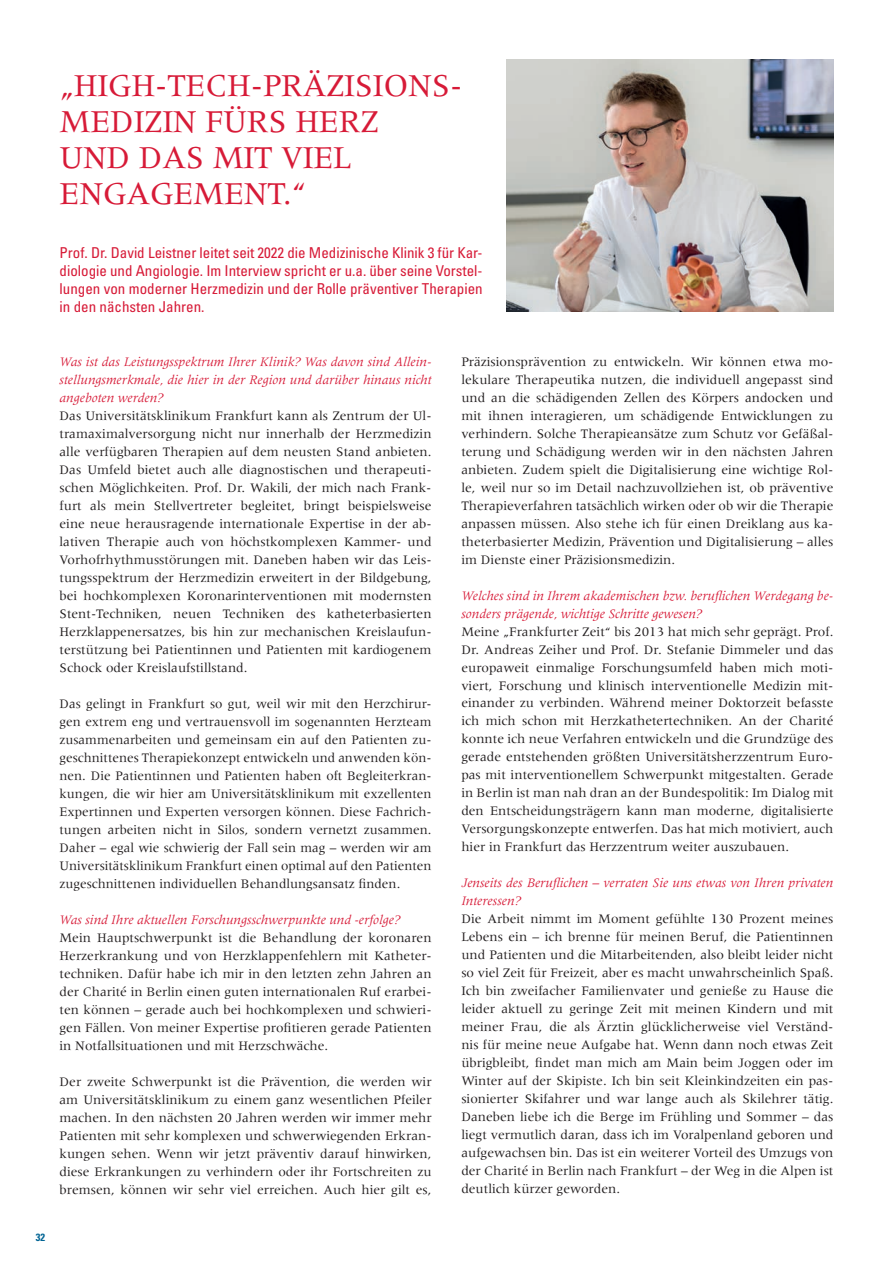
<style>
.page{position:relative;width:893px;height:1263px;background:#fff}
.page>*{position:absolute;margin:0;border:0;box-sizing:border-box;transform-origin:0 0}
.t1{font:33px/36px "Meridien LT Pro";letter-spacing:-.01em;color:#d71a37}
.t2{font:condensed 15px/18px "Univers LT Pro";color:#d71a37;text-align:justify}
.t3{font:13.5px/18px "Meridien LT Pro";color:#231f20;text-align:justify}
.t4{font:italic 13.5px/18px "Meridien LT Pro";color:#d71a37}
.t5{font:700 condensed 10.5px "Univers LT Pro";color:#006494}
</style>
<div class="page">
<img style="left:506px;top:60px;width:327px;height:252px">
<h1 class="t1" style="left:60px;top:67px;width:405px">„HIGH-TECH-PRÄZISIONS-<br>MEDIZIN FÜRS HERZ<br>UND DAS MIT VIEL<br>ENGAGEMENT.“</h1>
<p class="t2" style="left:60px;top:243px;width:425px">Prof. Dr. David Leistner leitet seit 2022 die Medizinische Klinik 3 für Kar&shy;diologie und Angiologie. Im Interview spricht er u.a. über seine Vorstel&shy;lungen von moderner Herzmedizin und der Rolle präventiver Therapien in den nächsten Jahren.</p>
<p class="t4" style="left:60px;top:352px;width:374px;text-align:justify">Was ist das Leistungsspektrum Ihrer Klinik? Was davon sind Allein&shy;stellungsmerkmale, die hier in der Region und darüber hinaus nicht angeboten werden?</p>
<p class="t3" style="left:60px;top:406px;width:374px">Das Universitätsklinikum Frankfurt kann als Zentrum der Ul&shy;tramaximalversorgung nicht nur innerhalb der Herzmedizin alle verfügbaren Therapien auf dem neusten Stand anbieten.<br>Das Umfeld bietet auch alle diagnostischen und therapeuti&shy;schen Möglichkeiten. Prof. Dr. Wakili, der mich nach Frank&shy;furt als mein Stellvertreter begleitet, bringt beispielsweise eine neue herausragende internationale Expertise in der ab&shy;lativen Therapie auch von höchstkomplexen Kammer- und Vorhofrhythmusstörungen mit. Daneben haben wir das Leis&shy;tungsspektrum der Herzmedizin erweitert in der Bildgebung, bei hochkomplexen Koronarinterventionen mit modernsten Stent-Techniken, neuen Techniken des katheterbasierten Herzklappenersatzes, bis hin zur mechanischen Kreislaufun&shy;terstützung bei Patientinnen und Patienten mit kardiogenem Schock oder Kreislaufstillstand.</p>
<p class="t3" style="left:60px;top:694px;width:374px">Das gelingt in Frankfurt so gut, weil wir mit den Herzchirur&shy;gen extrem eng und vertrauensvoll im sogenannten Herzteam zusammenarbeiten und gemeinsam ein auf den Patienten zu&shy;geschnittenes Therapiekonzept entwickeln und anwenden kön&shy;nen. Die Patientinnen und Patienten haben oft Begleiterkran&shy;kungen, die wir hier am Universitätsklinikum mit exzellenten Expertinnen und Experten versorgen können. Diese Fachrich&shy;tungen arbeiten nicht in Silos, sondern vernetzt zusammen.<br>Daher – egal wie schwierig der Fall sein mag – werden wir am Universitätsklinikum Frankfurt einen optimal auf den Patienten zugeschnittenen individuellen Behandlungsansatz finden.</p>
<p class="t4" style="left:60px;top:910px;width:342px">Was sind Ihre aktuellen Forschungsschwerpunkte und -erfolge?</p>
<p class="t3" style="left:60px;top:928px;width:374px">Mein Hauptschwerpunkt ist die Behandlung der koronaren Herzerkrankung und von Herzklappenfehlern mit Katheter&shy;techniken. Dafür habe ich mir in den letzten zehn Jahren an der Charité in Berlin einen guten internationalen Ruf erarbei&shy;ten können – gerade auch bei hochkomplexen und schwieri&shy;gen Fällen. Von meiner Expertise profitieren gerade Patienten in Notfallsituationen und mit Herzschwäche.</p>
<p class="t3" style="left:60px;top:1072px;width:374px">Der zweite Schwerpunkt ist die Prävention, die werden wir am Universitätsklinikum zu einem ganz wesentlichen Pfeiler machen. In den nächsten 20 Jahren werden wir immer mehr Patienten mit sehr komplexen und schwerwiegenden Erkran&shy;kungen sehen. Wenn wir jetzt präventiv darauf hinwirken, diese Erkrankungen zu verhindern oder ihr Fortschreiten zu bremsen, können wir sehr viel erreichen. Auch hier gilt es,</p>
<p class="t5" style="left:36px;top:1231px;width:11px">32</p>
<p class="t3" style="left:461px;top:352px;width:374px">Präzisionsprävention zu entwickeln. Wir können etwa mo&shy;lekulare Therapeutika nutzen, die individuell angepasst sind und an die schädigenden Zellen des Körpers andocken und mit ihnen interagieren, um schädigende Entwicklungen zu verhindern. Solche Therapieansätze zum Schutz vor Gefäßal&shy;terung und Schädigung werden wir in den nächsten Jahren anbieten. Zudem spielt die Digitalisierung eine wichtige Rol&shy;le, weil nur so im Detail nachzuvollziehen ist, ob präventive Therapieverfahren tatsächlich wirken oder ob wir die Therapie anpassen müssen. Also stehe ich für einen Dreiklang aus ka&shy;theterbasierter Medizin, Prävention und Digitalisierung – alles im Dienste einer Präzisionsmedizin.</p>
<p class="t4" style="left:461px;top:586px;width:374px">Welches sind in Ihrem akademischen bzw. beruflichen Werdegang be&shy;sonders prägende, wichtige Schritte gewesen?</p>
<p class="t3" style="left:461px;top:622px;width:374px">Meine „Frankfurter Zeit“ bis 2013 hat mich sehr geprägt. Prof.<br>Dr. Andreas Zeiher und Prof. Dr. Stefanie Dimmeler und das europaweit einmalige Forschungsumfeld haben mich moti&shy;viert, Forschung und klinisch interventionelle Medizin mit&shy;einander zu verbinden. Während meiner Doktorzeit befasste ich mich schon mit Herzkathetertechniken. An der Charité konnte ich neue Verfahren entwickeln und die Grundzüge des gerade entstehenden größten Universitätsherzzentrum Euro&shy;pas mit interventionellem Schwerpunkt mitgestalten. Gerade in Berlin ist man nah dran an der Bundespolitik: Im Dialog mit den Entscheidungsträgern kann man moderne, digitalisierte Versorgungskonzepte entwerfen. Das hat mich motiviert, auch hier in Frankfurt das Herzzentrum weiter auszubauen.</p>
<p class="t4" style="left:461px;top:874px;width:373px">Jenseits des Beruflichen – verraten Sie uns etwas von Ihren privaten<br>Interessen?</p>
<p class="t3" style="left:461px;top:910px;width:374px">Die Arbeit nimmt im Moment gefühlte 130 Prozent meines Lebens ein – ich brenne für meinen Beruf, die Patientinnen und Patienten und die Mitarbeitenden, also bleibt leider nicht so viel Zeit für Freizeit, aber es macht unwahrscheinlich Spaß.<br>Ich bin zweifacher Familienvater und genieße zu Hause die leider aktuell zu geringe Zeit mit meinen Kindern und mit meiner Frau, die als Ärztin glücklicherweise viel Verständ&shy;nis für meine neue Aufgabe hat. Wenn dann noch etwas Zeit übrigbleibt, findet man mich am Main beim Joggen oder im Winter auf der Skipiste. Ich bin seit Kleinkindzeiten ein pas&shy;sionierter Skifahrer und war lange auch als Skilehrer tätig.<br>Daneben liebe ich die Berge im Frühling und Sommer – das liegt vermutlich daran, dass ich im Voralpenland geboren und aufgewachsen bin. Das ist ein weiterer Vorteil des Umzugs von der Charité in Berlin nach Frankfurt – der Weg in die Alpen ist deutlich kürzer geworden.</p>
</div>
